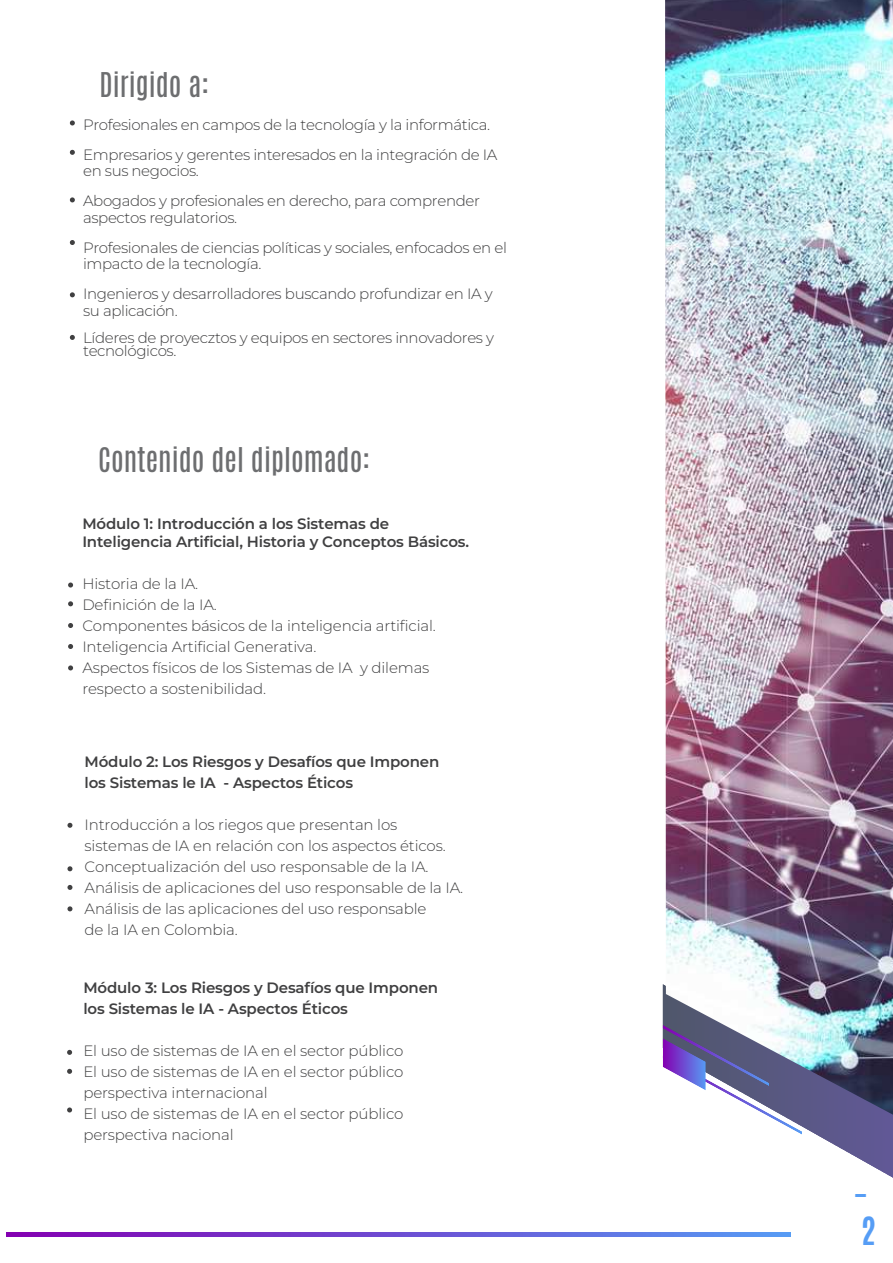
<style>
.page{position:relative;width:893px;height:1263px;background:#fff}
.page>*{position:absolute;margin:0;border:0;box-sizing:border-box;transform-origin:0 0}
.t1{font:700 33px "Antonio";color:#569df5}
.t2{font:28.5px "Antonio";color:#6d6e70}
.t3{font:300 15px/21px "Montserrat";letter-spacing:-.01em;color:#404041}
.t4{font:100 15px/21px "Montserrat";letter-spacing:-.01em;color:#404041}
</style>
<div class="page">
<svg style="left:6px;top:1232px;width:784px;height:4px;background:#6d4dd2"></svg>
<svg style="left:663px;top:984px;width:230px;height:194px"></svg>
<img style="left:665px;top:0;width:228px;height:1115px">
<svg style="left:68px;top:582px;width:5px;height:5px"></svg>
<svg style="left:68px;top:601px;width:5px;height:5px"></svg>
<svg style="left:68px;top:623px;width:5px;height:5px"></svg>
<svg style="left:68px;top:644px;width:5px;height:5px"></svg>
<svg style="left:68px;top:665px;width:5px;height:5px"></svg>
<svg style="left:67px;top:823px;width:5px;height:5px"></svg>
<svg style="left:67px;top:866px;width:5px;height:5px"></svg>
<svg style="left:67px;top:885px;width:5px;height:5px"></svg>
<svg style="left:67px;top:906px;width:5px;height:5px"></svg>
<svg style="left:67px;top:1050px;width:5px;height:5px"></svg>
<svg style="left:67px;top:1069px;width:5px;height:5px"></svg>
<svg style="left:67px;top:1107px;width:5px;height:5px"></svg>
<svg style="left:70px;top:120px;width:5px;height:5px"></svg>
<svg style="left:70px;top:292px;width:5px;height:5px"></svg>
<svg style="left:70px;top:335px;width:5px;height:5px"></svg>
<svg style="left:70px;top:197px;width:5px;height:5px"></svg>
<svg style="left:70px;top:240px;width:5px;height:5px"></svg>
<svg style="left:70px;top:150px;width:5px;height:5px"></svg>
<h2 class="t2" style="left:100px;top:67px;width:111px">Dirigido a:</h2>
<p class="t3" style="left:83px;top:110px;width:416px;line-height:30px">Profesionales en campos de la tecnologÌa y la inform·tica.<br>Empresarios y gerentes interesados en la integraciÛn de IA</p>
<p class="t3" style="left:83px;top:157px;width:398px;line-height:30px">en sus negocios.<br>Abogados y profesionales en derecho, para comprender</p>
<p class="t3" style="left:83px;top:203px;width:425px;line-height:30px">aspectos regulatorios.<br>Profesionales de ciencias polÌticas y sociales, enfocados en el</p>
<p class="t3" style="left:83px;top:250px;width:411px;line-height:30px">impacto de la tecnologÌa.<br>Ingenieros y desarrolladores buscando profundizar en IA y</p>
<p class="t3" style="left:83px;top:298px;width:413px;line-height:27px">su aplicaciÛn.<br>LÌderes de proyecztos y equipos en sectores innovadores y</p>
<p class="t3" style="left:83px;top:341px;width:95px">tecnolÛgicos.</p>
<h2 class="t2" style="left:98px;top:443px;width:273px">Contenido del diplomado:</h2>
<p class="t4" style="left:82px;top:516px;width:388px;line-height:18px">MÛdulo 1: IntroducciÛn a los Sistemas de<br>Inteligencia Artificial, Historia y Conceptos Básicos.</p>
<p class="t3" style="left:82px;top:574px;width:355px">Historia de la IA.<br>Definición de la IA.<br>Componentes básicos de la inteligencia artificial.<br>Inteligencia Artificial Generativa.<br>Aspectos fÌsicos de los Sistemas de IA y dilemas respecto a sostenibilidad.</p>
<p class="t4" style="left:85px;top:751px;width:356px">Módulo 2: Los Riesgos y Desafíos que Imponen los Sistemas le IA - Aspectos …ticos</p>
<p class="t3" style="left:85px;top:816px;width:380px">IntroducciÛn a los riegos que presentan los sistemas de IA en relaciÛn con los aspectos Èticos.<br>ConceptualizaciÛn del uso responsable de la IA.<br>An·lisis de aplicaciones del uso responsable de la IA.<br>An·lisis de las aplicaciones del uso responsable<br>de la IA en Colombia.</p>
<p class="t4" style="left:83px;top:976px;width:356px">Módulo 3: Los Riesgos y Desafíos que Imponen los Sistemas le IA - Aspectos …ticos</p>
<p class="t3" style="left:83px;top:1041px;width:322px">El uso de sistemas de IA en el sector p˙blico El uso de sistemas de IA en el sector p˙blico perspectiva internacional<br>El uso de sistemas de IA en el sector p˙blico perspectiva nacional</p>
<h1 class="t1" style="left:853px;top:1166px;width:17px">2</h1>
<h1 class="t1" style="left:861px;top:1214px;width:17px">2</h1>
</div>
